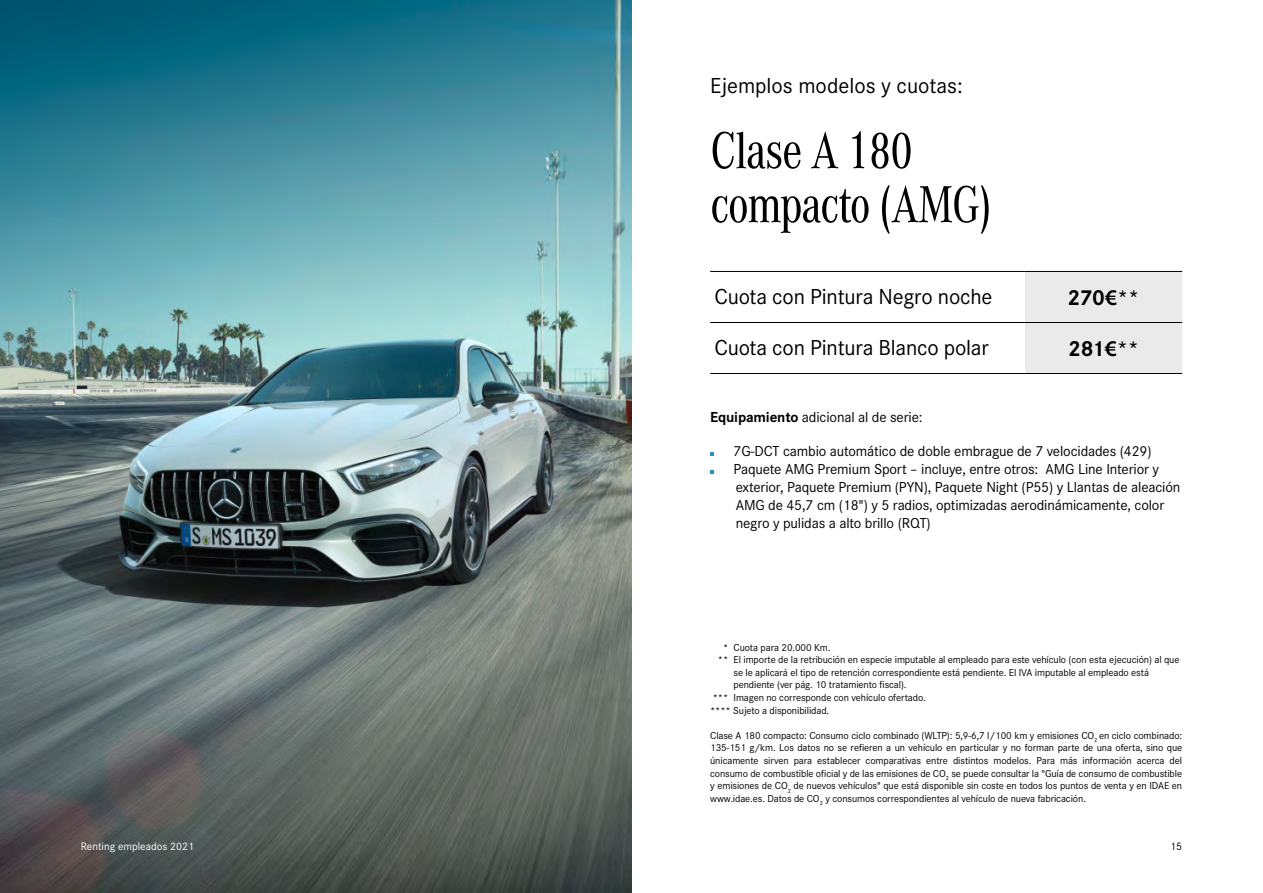
<style>
.page{position:relative;width:1263px;height:893px;background:#fff}
.page>*{position:absolute;margin:0;border:0;box-sizing:border-box;transform-origin:0 0}
.t1{font:54px/54px "Corporate A Con";letter-spacing:-.03em;color:#000}
.t2{font:22.5px "Corporate S";letter-spacing:-.01em;color:#000}
.t3{font:700 22.5px "Corporate S";letter-spacing:-.025em;color:#000}
.t4{font:15px/18px "Corporate S";letter-spacing:-.01em;color:#000}
.t5{font:11.25px "Corporate S";color:#fff}
.t6{font:11.25px "Corporate S";color:#000}
.t7{font:10.5px/12.6px "Corporate S";letter-spacing:-.01em;color:#000;text-align:justify}
.s1{font-family:"Myriad Pro";font-weight:600}
.s2{font-weight:700}
</style>
<div class="page">
<img style="left:0;top:0;width:631px;height:893px">
<div style="left:1025px;top:272px;width:157px;height:101px;background:#eaeaea"></div>
<hr style="left:1025px;top:271px;width:157px;height:1px;background:#000">
<hr style="left:710px;top:322px;width:315px;height:1px;background:#000">
<hr style="left:1025px;top:322px;width:157px;height:1px;background:#000">
<hr style="left:710px;top:373px;width:315px;height:1px;background:#000">
<hr style="left:1025px;top:373px;width:157px;height:1px;background:#000">
<hr style="left:710px;top:271px;width:315px;height:1px;background:#000">
<svg style="left:710px;top:452px;width:4px;height:4px"></svg>
<svg style="left:710px;top:470px;width:4px;height:4px"></svg>
<h2 class="t2" style="left:710px;top:73px;width:254px">Ejemplos modelos y cuotas:</h2>
<h1 class="t1" style="left:710px;top:124px;width:283px">Clase A 180 compacto (AMG)</h1>
<h2 class="t2" style="left:714px;top:284px;width:279px">Cuota con Pintura Negro noche</h2>
<h2 class="t3" style="left:1067px;top:285px;width:73px">270<span class="s1">€</span>**</h2>
<h2 class="t2" style="left:714px;top:335px;width:276px">Cuota con Pintura Blanco polar</h2>
<h2 class="t3" style="left:1068px;top:336px;width:72px">281<span class="s1">€</span>**</h2>
<h3 class="t4" style="left:710px;top:408px;width:214px"><span class="s2">Equipamiento</span> adicional al de serie:</h3>
<p class="t4" style="left:733px;top:442px;width:448px">7G-DCT cambio automático de doble embrague de 7 velocidades (429)<br>Paquete AMG Premium Sport – incluye, entre otros: AMG Line Interior y exterior, Paquete Premium (PYN), Paquete Night (P55) y Llantas de aleación AMG de 45,7 cm (18") y 5 radios, optimizadas aerodinámicamente, color negro y pulidas a alto brillo (RQT)</p>
<p class="t7" style="left:723px;top:641px;width:109px">* Cuota para 20.000 Km.</p>
<p class="t7" style="left:718px;top:653px;width:463px">** El importe de la retribución en especie imputable al empleado para este vehículo (con esta ejecución) al que</p>
<p class="t7" style="left:733px;top:666px;width:417px">se le aplicará el tipo de retención correspondiente está pendiente. El IVA imputable al empleado está</p>
<p class="t7" style="left:733px;top:679px;width:175px">pendiente (ver pág. 10 tratamiento fiscal).</p>
<p class="t7" style="left:713px;top:691px;width:215px">*** Imagen no corresponde con vehículo ofertado.</p>
<p class="t7" style="left:710px;top:704px;width:121px">**** Sujeto a disponibilidad.</p>
<p class="t7" style="left:710px;top:729px;width:473px">Clase A 180 compacto: Consumo ciclo combinado (WLTP): 5,9-6,7 l/100 km y emisiones CO<sub>2</sub> en ciclo combinado:<br>135-151 g/km. Los datos no se refieren a un vehículo en particular y no forman parte de una oferta, sino que únicamente sirven para establecer comparativas entre distintos modelos. Para más información acerca del consumo de combustible oficial y de las emisiones de CO<sub>2</sub> se puede consultar la "Guía de consumo de combustible y emisiones de CO<sub>2</sub> de nuevos vehículos" que está disponible sin coste en todos los puntos de venta y en IDAE en www.idae.es. Datos de CO<sub>2</sub> y consumos correspondientes al vehículo de nueva fabricación.</p>
<p class="t5" style="left:81px;top:840px;width:115px">Renting empleados 2021</p>
<p class="t6" style="left:1170px;top:840px;width:13px">15</p>
</div>
